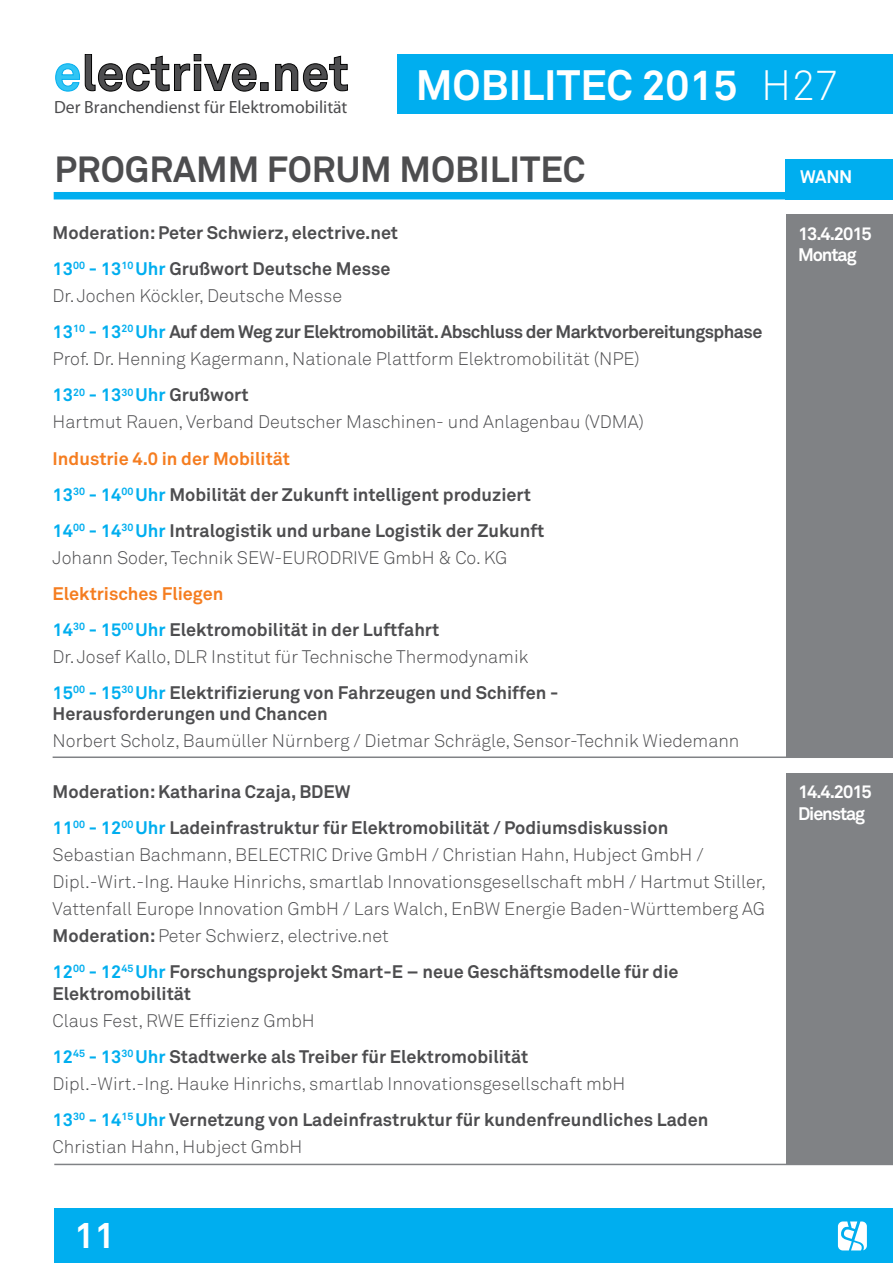
<style>
.page{position:relative;width:893px;height:1263px;background:#fff}
.page>*{position:absolute;margin:0;border:0;box-sizing:border-box;transform-origin:0 0}
.t1{font:700 42px "Akkurat";color:#fff}
.t2{font:300 42px "Akkurat";color:#fff}
.t3{font:700 36px "Akkurat";color:#4d4d4f}
.t4{font:700 36px "Akkurat";color:#fff}
.t5{font:300 18px/36px "Akkurat";color:#4d4d4f}
.t6{font:700 18px/36px "Akkurat";color:#4d4d4f}
.t7{font:700 18px/36px "Akkurat";letter-spacing:-.03em;color:#4d4d4f}
.t8{font:700 18px/21.6px "Akkurat";letter-spacing:-.06em;color:#fff}
.t9{font:17.7px "Myriad Pro";color:#4d4d4f}
.s1{font-weight:300}
.s2{color:#00aeef}
.s3{font-weight:700;color:#00aeef}
.s4{font-weight:700}
.s5{color:#f57d20}
</style>
<div class="page">
<div style="left:785px;top:159px;width:108px;height:40px;background:#00aeef"></div>
<div style="left:54px;top:192px;width:744px;height:7px;background:#00aeef"></div>
<div style="left:54px;top:1209px;width:839px;height:54px;background:#00aeef"></div>
<svg style="left:838px;top:1221px;width:29px;height:29px"></svg>
<div style="left:786px;top:215px;width:107px;height:543px;background:#808285"></div>
<hr style="left:53px;top:756px;width:840px;height:2px;background:#808285">
<div style="left:786px;top:773px;width:107px;height:391px;background:#808285"></div>
<hr style="left:54px;top:1164px;width:839px;height:1px;background:#808285">
<div style="left:398px;top:54px;width:495px;height:60px;background:#00aeef"></div>
<svg style="left:55px;top:54px;width:293px;height:38px"></svg>
<p class="t9" style="left:54px;top:96px;width:295px">Der Branchendienst für Elektromobilität</p>
<h1 class="t2" style="left:761px;top:47px;width:79px">H27</h1>
<h1 class="t1" style="left:416px;top:58px;width:425px">MOBILITEC 2015 <span class="s1">H27</span></h1>
<h2 class="t3" style="left:54px;top:147px;width:532px">PROGRAMM FORUM MOBILITEC</h2>
<p class="t6" style="left:53px;top:215px;width:347px">Moderation: Peter Schwierz, electrive.net<br><span class="s2">13</span><sup>00</sup> <span class="s2">- 13</span><sup>10</sup> <span class="s2">Uhr</span> Grußwort Deutsche Messe</p>
<p class="t7" style="left:53px;top:278px;width:711px"><span class="s1">Dr. Jochen Köckler, Deutsche Messe<br></span><span class="s2">13</span><sup>10</sup> <span class="s2">- 13</span><sup>20</sup> <span class="s2">Uhr</span> Auf dem Weg zur Elektromobilität. Abschluss der Marktvorbereitungsphase</p>
<p class="t5" style="left:53px;top:341px;width:589px">Prof. Dr. Henning Kagermann, Nationale Plattform Elektromobilität (NPE)<br><span class="s3">13</span><sup>20</sup> <span class="s3">- 13</span><sup>30</sup> <span class="s3">Uhr</span> <span class="s4">Grußwort</span></p>
<p class="t5" style="left:53px;top:404px;width:593px">Hartmut Rauen, Verband Deutscher Maschinen- und Anlagenbau (VDMA)</p>
<p class="t6" style="left:53px;top:440px;width:493px"><span class="s5">Industrie 4.0 in der Mobilität<br></span><span class="s2">13</span><sup>30</sup> <span class="s2">- 14</span><sup>00</sup> <span class="s2">Uhr</span> Mobilität der Zukunft intelligent produziert<br><span class="s2">14</span><sup>00</sup> <span class="s2">- 14</span><sup>30</sup> <span class="s2">Uhr</span> Intralogistik und urbane Logistik der Zukunft</p>
<p class="t5" style="left:53px;top:539px;width:456px">Johann Soder, Technik SEW-EURODRIVE GmbH &amp; Co. KG</p>
<p class="t6" style="left:53px;top:575px;width:388px"><span class="s5">Elektrisches Fliegen<br></span><span class="s2">14</span><sup>30</sup> <span class="s2">- 15</span><sup>00</sup> <span class="s2">Uhr</span> Elektromobilität in der Luftfahrt</p>
<p class="t5" style="left:53px;top:638px;width:507px">Dr. Josef Kallo, DLR Institut für Technische Thermodynamik<br><span class="s3">15</span><sup>00</sup> <span class="s3">- 15</span><sup>30</sup> <span class="s3">Uhr</span> <span class="s4">Elektrifizierung von Fahrzeugen und Schiffen -</span></p>
<p class="t6" style="left:53px;top:695px;width:277px">Herausforderungen und Chancen</p>
<p class="t5" style="left:53px;top:722px;width:688px">Norbert Scholz, Baumüller Nürnberg / Dietmar Schrägle, Sensor-Technik Wiedemann</p>
<p class="t6" style="left:53px;top:773px;width:617px">Moderation: Katharina Czaja, BDEW<br><span class="s2">11</span><sup>00</sup> <span class="s2">- 12</span><sup>00</sup> <span class="s2">Uhr</span> Ladeinfrastruktur für Elektromobilität / Podiumsdiskussion</p>
<p class="t5" style="left:53px;top:841px;width:715px;line-height:27px">Sebastian Bachmann, BELECTRIC Drive GmbH / Christian Hahn, Hubject GmbH / Dipl.-Wirt.-Ing. Hauke Hinrichs, smartlab Innovationsgesellschaft mbH / Hartmut Stiller, Vattenfall Europe Innovation GmbH / Lars Walch, EnBW Energie Baden-Württemberg AG <span class="s4">Moderation:</span> Peter Schwierz, electrive.net</p>
<p class="t6" style="left:53px;top:960px;width:627px;line-height:21.6px"><span class="s2">12</span><sup>00</sup> <span class="s2">- 12</span><sup>45</sup> <span class="s2">Uhr</span> Forschungsprojekt Smart-E – neue Geschäftsmodelle für die<br>Elektromobilität</p>
<p class="t6" style="left:53px;top:1002px;width:477px"><span class="s1">Claus Fest, RWE Effizienz GmbH<br></span><span class="s2">12</span><sup>45</sup> <span class="s2">- 13</span><sup>30</sup> <span class="s2">Uhr</span> Stadtwerke als Treiber für Elektromobilität</p>
<p class="t5" style="left:53px;top:1065px;width:657px">Dipl.-Wirt.-Ing. Hauke Hinrichs, smartlab Innovationsgesellschaft mbH<br><span class="s3">13</span><sup>30</sup> <span class="s3">- 14</span><sup>15</sup> <span class="s3">Uhr</span> <span class="s4">Vernetzung von Ladeinfrastruktur für kundenfreundliches Laden</span></p>
<p class="t5" style="left:53px;top:1128px;width:251px">Christian Hahn, Hubject GmbH</p>
<h2 class="t4" style="left:74px;top:1213px;width:43px">11</h2>
<p class="t8" style="left:800px;top:166px;width:54px">WANN</p>
<p class="t8" style="left:798px;top:222px;width:75px">13.4.2015<br>Montag</p>
<p class="t8" style="left:798px;top:781px;width:75px">14.4.2015<br>Dienstag</p>
</div>
